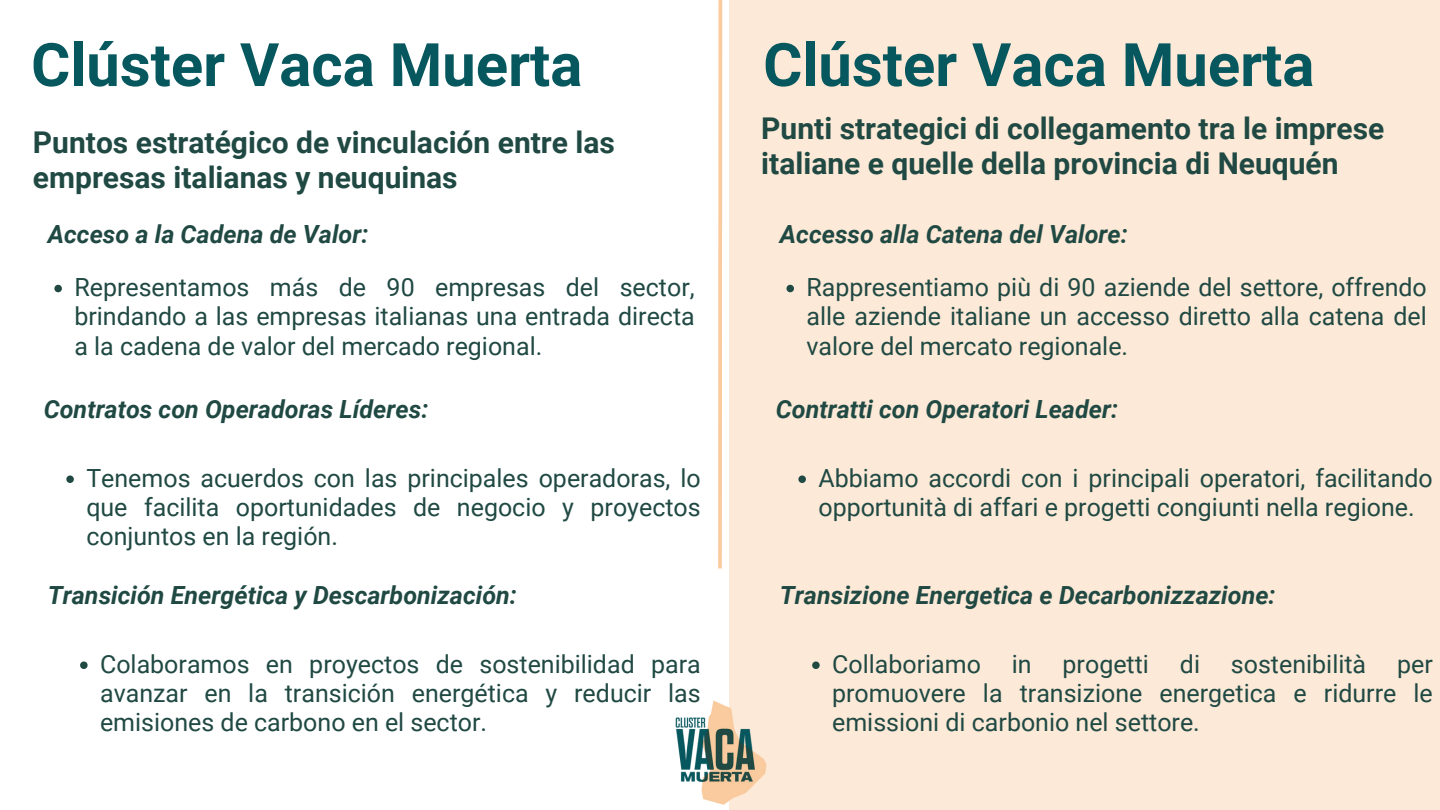
<style>
.page{position:relative;width:1440px;height:810px;background:#fff}
.page>*{position:absolute;margin:0;border:0;box-sizing:border-box;transform-origin:0 0}
.t1{font:700 60px "Roboto";color:#07575e}
.t2{font:700 30px/35.2px "Roboto";color:#204943}
.t3{font:25px/29.2px "Roboto";color:#204943;text-align:justify}
.t4{font:italic 700 25px "Roboto";color:#204943}
</style>
<div class="page">
<svg style="left:54px;top:285px;width:8px;height:7px"></svg>
<svg style="left:66px;top:476px;width:8px;height:7px"></svg>
<svg style="left:80px;top:662px;width:8px;height:7px"></svg>
<svg style="left:718px;top:0;width:5px;height:569px"></svg>
<div style="left:729px;top:0;width:711px;height:810px;background:#fce9d7"></div>
<svg style="left:786px;top:285px;width:8px;height:7px"></svg>
<svg style="left:798px;top:476px;width:8px;height:7px"></svg>
<svg style="left:812px;top:662px;width:8px;height:7px"></svg>
<img style="left:675px;top:700px;width:92px;height:105px">
<h3 class="t1" style="left:31px;top:30px;width:553px">Clúster Vaca Muerta</h3>
<p class="t2" style="left:33px;top:125px;width:584px">Puntos estratégico de vinculación entre las empresas italianas y neuquinas</p>
<h1 class="t4" style="left:48px;top:220px;width:322px">Acceso a la Cadena de Valor:</h1>
<h3 class="t3" style="left:74px;top:273px;width:622px">Representamos más de 90 empresas del sector, brindando a las empresas italianas una entrada directa a la cadena de valor del mercado regional.</h3>
<h2 class="t4" style="left:44px;top:395px;width:386px">Contratos con Operadoras Líderes:</h2>
<p class="t3" style="left:86px;top:464px;width:616px">Tenemos acuerdos con las principales operadoras, lo que facilita oportunidades de negocio y proyectos conjuntos en la región.</p>
<p class="t4" style="left:48px;top:581px;width:471px">Transición Energética y Descarbonización:</p>
<h3 class="t3" style="left:100px;top:650px;width:602px">Colaboramos en proyectos de sostenibilidad para avanzar en la transición energética y reducir las emisiones de carbono en el sector.</h3>
<h3 class="t1" style="left:763px;top:30px;width:553px">Clúster Vaca Muerta</h3>
<p class="t2" style="left:761px;top:111px;width:625px">Punti strategici di collegamento tra le imprese italiane e quelle della provincia di Neuquén</p>
<h1 class="t4" style="left:780px;top:220px;width:349px">Accesso alla Catena del Valore:</h1>
<h3 class="t3" style="left:806px;top:273px;width:622px">Rappresentiamo più di 90 aziende del settore, offrendo alle aziende italiane un accesso diretto alla catena del valore del mercato regionale.</h3>
<h2 class="t4" style="left:776px;top:395px;width:344px">Contratti con Operatori Leader:</h2>
<p class="t3" style="left:818px;top:464px;width:616px">Abbiamo accordi con i principali operatori, facilitando opportunità di affari e progetti congiunti nella regione.</p>
<p class="t4" style="left:780px;top:581px;width:497px">Transizione Energetica e Decarbonizzazione:</p>
<h3 class="t3" style="left:832px;top:650px;width:602px">Collaboriamo in progetti di sostenibilità per promuovere la transizione energetica e ridurre le emissioni di carbonio nel settore.</h3>
</div>
